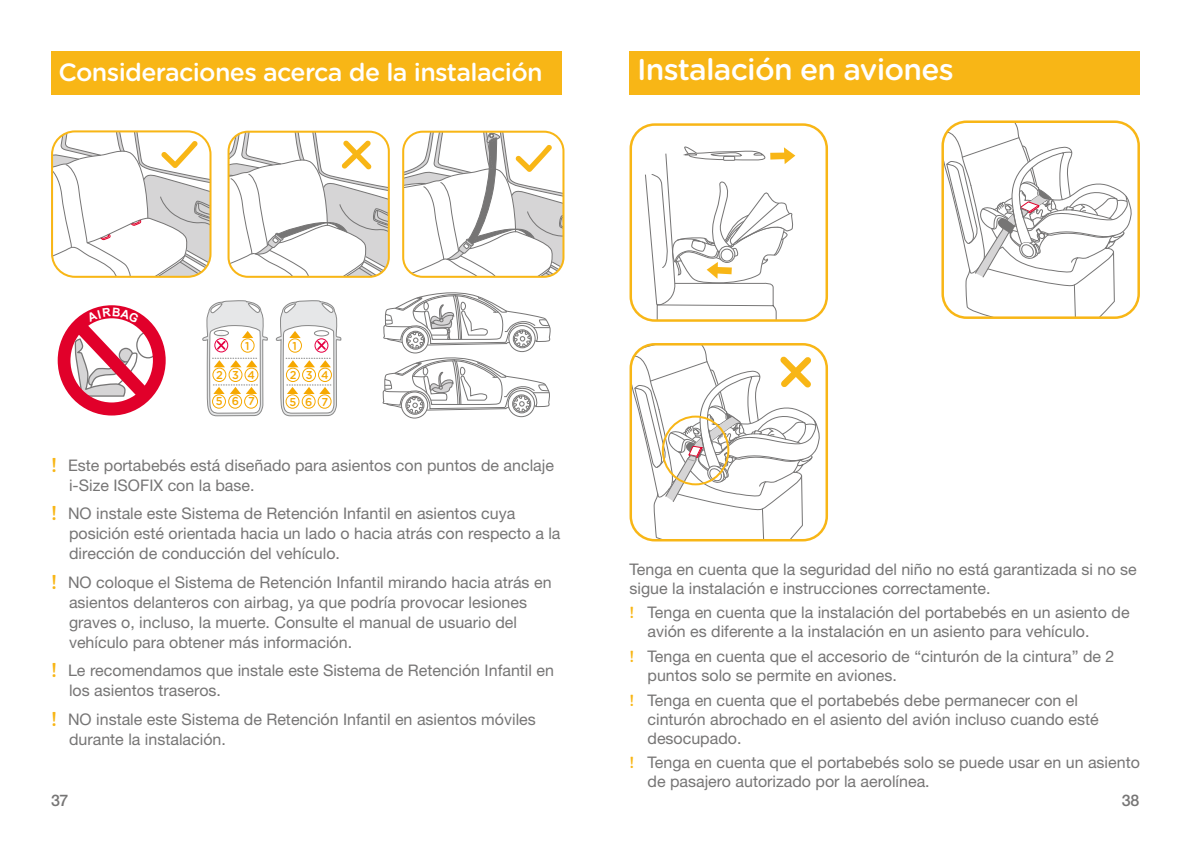
<style>
.page{position:relative;width:1191px;height:842px;background:#fff}
.page>*{position:absolute;margin:0;border:0;box-sizing:border-box;transform-origin:0 0}
.t1{font:500 30px "Gotham Rounded";letter-spacing:-.025em;color:#fff}
.t2{font:500 25px "Gotham Rounded";letter-spacing:-.025em;color:#fff}
.t3{font:16px/20px "Helvetica Neue LT Std";color:#767575}
.t4{font:500 16px "Helvetica Neue LT Std";color:#767575}
.t5{font:500 11.4px "Gotham Rounded";color:#f6a800}
.s1{font-family:"Gotham Rounded";font-weight:500;font-size:20px;color:#f8b616}
.s2{font-family:"Gotham Rounded";font-weight:500;color:#f8b616}
</style>
<div class="page">
<div style="left:51px;top:51px;width:510px;height:44px;background:#f8b616"></div>
<div style="left:402px;top:326px;width:27px;height:27px;border:1px solid #767575;border-radius:50%"></div>
<div style="left:508px;top:325px;width:27px;height:27px;border:1px solid #767575;border-radius:50%"></div>
<svg style="left:383px;top:292px;width:168px;height:57px"></svg>
<div style="left:401px;top:392px;width:27px;height:26px;border:1px solid #767575;border-radius:50%"></div>
<div style="left:405px;top:396px;width:19px;height:19px;border:1px solid #767575;border-radius:50%"></div>
<div style="left:508px;top:390px;width:27px;height:27px;border:1px solid #767575;border-radius:50%"></div>
<svg style="left:382px;top:357px;width:168px;height:57px"></svg>
<svg style="left:202px;top:300px;width:66px;height:116px"></svg>
<div style="left:212px;top:394px;width:14px;height:15px;border:1px solid #f6a800;border-radius:50%"></div>
<div style="left:244px;top:394px;width:14px;height:15px;border:1px solid #f6a800;border-radius:50%"></div>
<div style="left:228px;top:394px;width:14px;height:15px;border:1px solid #f6a800;border-radius:50%"></div>
<svg style="left:276px;top:300px;width:66px;height:116px"></svg>
<div style="left:286px;top:394px;width:13px;height:15px;border:1px solid #f6a800;border-radius:50%"></div>
<div style="left:318px;top:394px;width:13px;height:15px;border:1px solid #f6a800;border-radius:50%"></div>
<div style="left:302px;top:394px;width:13px;height:15px;border:1px solid #f6a800;border-radius:50%"></div>
<svg style="left:52px;top:131px;width:158px;height:146px"></svg>
<div style="left:629px;top:51px;width:511px;height:44px;background:#f8b616"></div>
<div style="left:629px;top:123px;width:199px;height:199px;border:2px solid #f8b616;border-radius:24px"></div>
<svg style="left:644px;top:146px;width:151px;height:174px"></svg>
<svg style="left:944px;top:123px;width:188px;height:193px"></svg>
<div style="left:941px;top:120px;width:199px;height:199px;border:2px solid #f8b616;border-radius:24px"></div>
<div style="left:629px;top:343px;width:199px;height:198px;border:2px solid #f8b616;border-radius:24px"></div>
<svg style="left:631px;top:344px;width:189px;height:196px"></svg>
<div style="left:662px;top:416px;width:67px;height:69px;border:2px solid #f8b616;border-radius:50%"></div>
<div style="left:227px;top:131px;width:163px;height:147px;border:2px solid #f8b616;border-radius:19px"></div>
<svg style="left:228px;top:132px;width:161px;height:145px"></svg>
<div style="left:402px;top:131px;width:162px;height:147px;border:2px solid #f8b616;border-radius:19px"></div>
<svg style="left:403px;top:132px;width:160px;height:145px"></svg>
<svg style="left:57px;top:305px;width:109px;height:111px"></svg>
<h2 class="t2" style="left:59px;top:54px;width:485px">Consideraciones acerca de la instalación</h2>
<h1 class="t1" style="left:637px;top:48px;width:318px">Instalación en aviones</h1>
<p class="t5" style="left:245px;top:338px;width:6px">1</p>
<p class="t5" style="left:248px;top:367px;width:9px">4</p>
<p class="t5" style="left:216px;top:367px;width:8px">2</p>
<p class="t5" style="left:232px;top:367px;width:8px">3</p>
<p class="t5" style="left:232px;top:393px;width:9px">6</p>
<p class="t5" style="left:216px;top:393px;width:8px">5</p>
<p class="t5" style="left:248px;top:393px;width:8px">7</p>
<p class="t5" style="left:292px;top:338px;width:6px">1</p>
<p class="t5" style="left:290px;top:367px;width:8px">2</p>
<p class="t5" style="left:321px;top:367px;width:9px">4</p>
<p class="t5" style="left:289px;top:393px;width:8px">5</p>
<p class="t5" style="left:321px;top:393px;width:8px">7</p>
<p class="t5" style="left:306px;top:367px;width:8px">3</p>
<p class="t5" style="left:305px;top:393px;width:9px">6</p>
<p class="t3" style="left:69px;top:455px;width:486px;text-indent:-18px"><span class="s1">!</span> Este portabebés está diseñado para asientos con puntos de anclaje i-Size ISOFIX con la base.</p>
<p class="t3" style="left:69px;top:503px;width:493px;text-indent:-18px"><span class="s1">!</span> NO instale este Sistema de Retención Infantil en asientos cuya posición esté orientada hacia un lado o hacia atrás con respecto a la dirección de conducción del vehículo.</p>
<p class="t3" style="left:69px;top:572px;width:484px;text-indent:-18px"><span class="s1">!</span> NO coloque el Sistema de Retención Infantil mirando hacia atrás en asientos delanteros con airbag, ya que podría provocar lesiones graves o, incluso, la muerte. Consulte el manual de usuario del vehículo para obtener más información.</p>
<p class="t3" style="left:69px;top:660px;width:486px;text-indent:-18px"><span class="s1">!</span> Le recomendamos que instale este Sistema de Retención Infantil en los asientos traseros.</p>
<p class="t3" style="left:69px;top:709px;width:468px;text-indent:-18px"><span class="s1">!</span> NO instale este Sistema de Retención Infantil en asientos móviles durante la instalación.</p>
<p class="t3" style="left:629px;top:559px;width:509px;line-height:19px">Tenga en cuenta que la seguridad del niño no está garantizada si no se sigue la instalación e instrucciones correctamente.</p>
<p class="t3" style="left:647px;top:603px;width:483px;line-height:19px;text-indent:-18px"><span class="s2">!</span> Tenga en cuenta que la instalación del portabebés en un asiento de avión es diferente a la instalación en un asiento para vehículo.</p>
<p class="t3" style="left:647px;top:646px;width:468px;line-height:19px;text-indent:-18px"><span class="s2">!</span> Tenga en cuenta que el accesorio de “cinturón de la cintura” de 2 puntos solo se permite en aviones.</p>
<p class="t3" style="left:647px;top:690px;width:453px;line-height:19px;text-indent:-18px"><span class="s2">!</span> Tenga en cuenta que el portabebés debe permanecer con el cinturón abrochado en el asiento del avión incluso cuando esté desocupado.</p>
<p class="t3" style="left:647px;top:753px;width:494px;line-height:19px;text-indent:-18px"><span class="s2">!</span> Tenga en cuenta que el portabebés solo se puede usar en un asiento de pasajero autorizado por la aerolínea.</p>
<p class="t4" style="left:51px;top:791px;width:19px">37</p>
<p class="t4" style="left:1121px;top:791px;width:19px">38</p>
</div>
